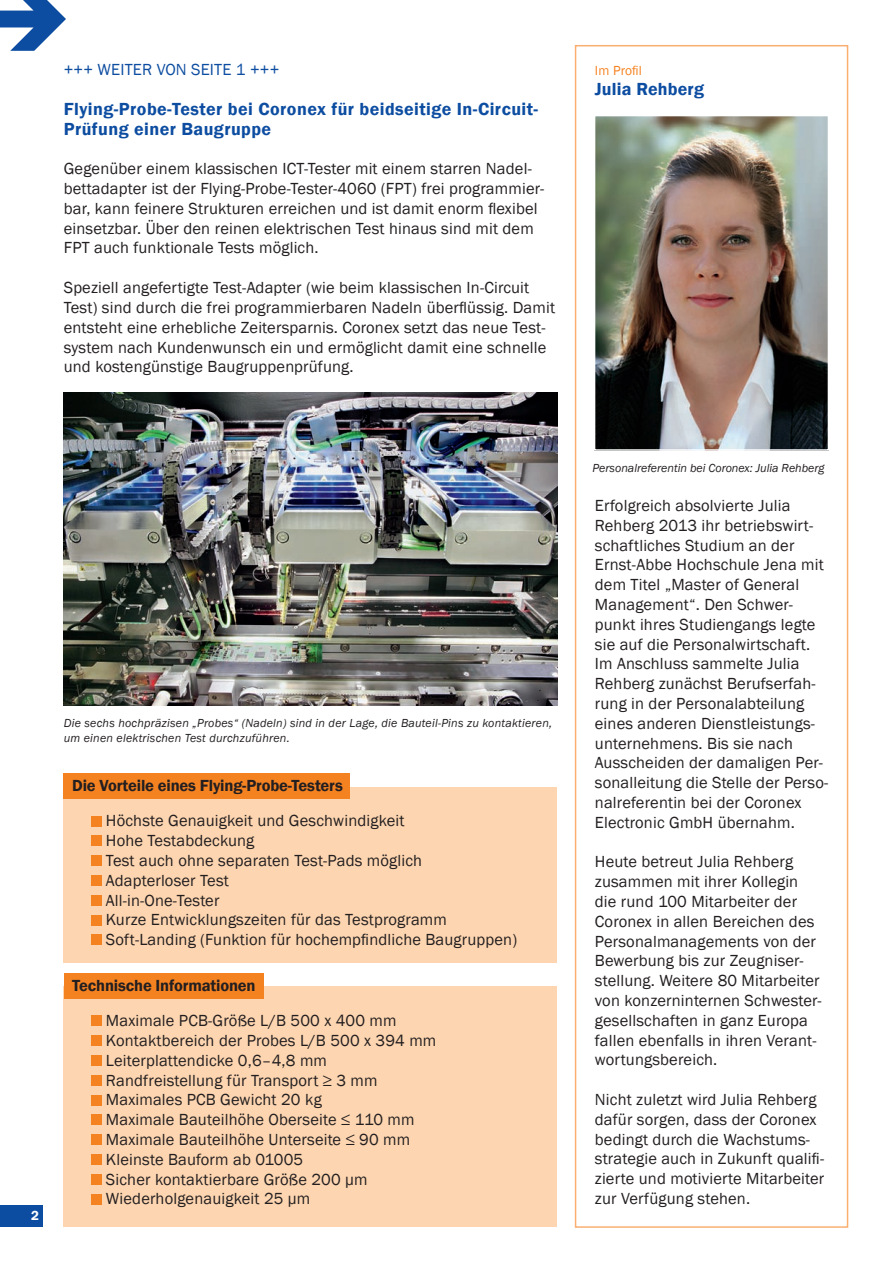
<style>
.page{position:relative;width:893px;height:1263px;background:#fff}
.page>*{position:absolute;margin:0;border:0;box-sizing:border-box;transform-origin:0 0}
.t1{font:600 18px/19.8px "Franklin Gothic";letter-spacing:.025em;color:#0d4da1}
.t2{font:16.5px/19.8px "Franklin Gothic";letter-spacing:.01em;color:#231f20}
.t3{font:600 16.5px "Franklin Gothic";letter-spacing:-.01em;color:#231f20}
.t4{font:16.5px "Franklin Gothic";letter-spacing:.01em;color:#0d4da1}
.t5{font:13.5px "Franklin Gothic";letter-spacing:.01em;color:#f58220}
.t6{font:600 13.5px "Franklin Gothic";color:#fff}
.t7{font:italic 12px/14.4px "Franklin Gothic";letter-spacing:.02em;color:#231f20}
.t8{font:italic 12px "Franklin Gothic";color:#231f20}
</style>
<div class="page">
<div style="left:64px;top:986px;width:493px;height:241px;background:#fdd5b0"></div>
<div style="left:575px;top:45px;width:273px;height:1183px;border:2px solid #faaf71"></div>
<div style="left:0;top:1205px;width:42px;height:22px;background:#0d4da1"></div>
<img style="left:597px;top:118px;width:229px;height:330px">
<div style="left:594px;top:115px;width:235px;height:336px;border:2px solid #fff"></div>
<img style="left:64px;top:393px;width:493px;height:312px">
<div style="left:64px;top:786px;width:493px;height:176px;background:#fdd5b0"></div>
<div style="left:64px;top:773px;width:286px;height:26px;background:#f58220"></div>
<div style="left:91px;top:816px;width:10px;height:10px;background:#f58220"></div>
<div style="left:91px;top:835px;width:10px;height:11px;background:#f58220"></div>
<div style="left:91px;top:855px;width:10px;height:11px;background:#f58220"></div>
<div style="left:91px;top:875px;width:10px;height:11px;background:#f58220"></div>
<div style="left:91px;top:895px;width:10px;height:10px;background:#f58220"></div>
<div style="left:91px;top:915px;width:10px;height:10px;background:#f58220"></div>
<div style="left:91px;top:934px;width:10px;height:11px;background:#f58220"></div>
<div style="left:64px;top:973px;width:200px;height:25px;background:#f58220"></div>
<div style="left:91px;top:1015px;width:10px;height:11px;background:#f58220"></div>
<div style="left:91px;top:1035px;width:10px;height:11px;background:#f58220"></div>
<div style="left:91px;top:1055px;width:10px;height:11px;background:#f58220"></div>
<div style="left:91px;top:1075px;width:10px;height:10px;background:#f58220"></div>
<div style="left:91px;top:1095px;width:10px;height:10px;background:#f58220"></div>
<div style="left:91px;top:1114px;width:10px;height:11px;background:#f58220"></div>
<div style="left:91px;top:1134px;width:10px;height:11px;background:#f58220"></div>
<div style="left:91px;top:1154px;width:10px;height:11px;background:#f58220"></div>
<div style="left:91px;top:1174px;width:10px;height:10px;background:#f58220"></div>
<div style="left:91px;top:1194px;width:10px;height:10px;background:#f58220"></div>
<p class="t4" style="left:64px;top:60px;width:217px">+++ WEITER VON SEITE 1 +++</p>
<p class="t1" style="left:64px;top:99px;width:476px">Flying-Probe-Tester bei Coronex für beidseitige In-Circuit-<br>Prüfung einer Baugruppe</p>
<p class="t2" style="left:64px;top:159px;width:482px">Gegenüber einem klassischen ICT-Tester mit einem starren Nadel&shy;bettadapter ist der Flying-Probe-Tester-4060 (FPT) frei programmier&shy;bar, kann feinere Strukturen erreichen und ist damit enorm flexibel einsetzbar. Über den reinen elektrischen Test hinaus sind mit dem FPT auch funktionale Tests möglich.</p>
<p class="t2" style="left:64px;top:278px;width:493px">Speziell angefertigte Test-Adapter (wie beim klassischen In-Circuit Test) sind durch die frei programmierbaren Nadeln überflüssig. Damit entsteht eine erhebliche Zeitersparnis. Coronex setzt das neue Test&shy;system nach Kundenwunsch ein und ermöglicht damit eine schnelle und kostengünstige Baugruppenprüfung.</p>
<p class="t6" style="left:31px;top:1207px;width:9px">2</p>
<p class="t7" style="left:64px;top:716px;width:490px">Die sechs hochpräzisen „Probes“ (Nadeln) sind in der Lage, die Bauteil-Pins zu kontaktieren, um einen elektrischen Test durchzuführen.</p>
<p class="t3" style="left:72px;top:776px;width:272px">Die Vorteile eines Flying-Probe-Testers</p>
<p class="t2" style="left:106px;top:811px;width:300px">Höchste Genauigkeit und Geschwindigkeit</p>
<p class="t2" style="left:106px;top:831px;width:150px">Hohe Testabdeckung</p>
<p class="t2" style="left:106px;top:851px;width:318px">Test auch ohne separaten Test-Pads möglich</p>
<p class="t2" style="left:106px;top:871px;width:124px">Adapterloser Test</p>
<p class="t2" style="left:106px;top:890px;width:115px">All-in-One-Tester</p>
<p class="t2" style="left:106px;top:910px;width:342px">Kurze Entwicklungszeiten für das Testprogramm</p>
<p class="t2" style="left:106px;top:930px;width:413px">Soft-Landing (Funktion für hochempfindliche Baugruppen)</p>
<p class="t3" style="left:72px;top:975px;width:185px">Technische Informationen</p>
<p class="t2" style="left:106px;top:1011px;width:292px">Maximale PCB-Größe L/B 500 x 400 mm</p>
<p class="t2" style="left:106px;top:1031px;width:332px">Kontaktbereich der Probes L/B 500 x 394 mm</p>
<p class="t2" style="left:106px;top:1051px;width:223px">Leiterplattendicke 0,6–4,8 mm</p>
<p class="t2" style="left:106px;top:1070px;width:273px">Randfreistellung für Transport ≥ 3 mm</p>
<p class="t2" style="left:106px;top:1090px;width:217px">Maximales PCB Gewicht 20 kg</p>
<p class="t2" style="left:106px;top:1110px;width:310px">Maximale Bauteilhöhe Oberseite ≤ 110 mm</p>
<p class="t2" style="left:106px;top:1130px;width:306px">Maximale Bauteilhöhe Unterseite ≤ 90 mm</p>
<p class="t2" style="left:106px;top:1150px;width:199px">Kleinste Bauform ab 01005</p>
<p class="t2" style="left:106px;top:1169px;width:263px">Sicher kontaktierbare Größe 200 μm</p>
<p class="t2" style="left:106px;top:1189px;width:206px">Wiederholgenauigkeit 25 μm</p>
<p class="t5" style="left:595px;top:62px;width:49px">Im Profil</p>
<p class="t1" style="left:595px;top:79px;width:111px">Julia Rehberg</p>
<p class="t8" style="left:592px;top:460px;width:234px">Personalreferentin bei Coronex: Julia Rehberg</p>
<p class="t2" style="left:595px;top:496px;width:235px">Erfolgreich absolvierte Julia<br>Rehberg 2013 ihr betriebswirt&shy;schaftliches Studium an der<br>Ernst-Abbe Hochschule Jena mit dem Titel „Master of General<br>Management“. Den Schwer&shy;punkt ihres Studiengangs legte sie auf die Personalwirtschaft.<br>Im Anschluss sammelte Julia<br>Rehberg zunächst Berufserfah&shy;rung in der Personalabteilung eines anderen Dienstleistungs&shy;unternehmens. Bis sie nach<br>Ausscheiden der damaligen Per&shy;sonalleitung die Stelle der Perso&shy;nalreferentin bei der Coronex<br>Electronic GmbH übernahm.</p>
<p class="t2" style="left:595px;top:852px;width:228px">Heute betreut Julia Rehberg zusammen mit ihrer Kollegin die rund 100 Mitarbeiter der<br>Coronex in allen Bereichen des<br>Personalmanagements von der<br>Bewerbung bis zur Zeugniser&shy;stellung. Weitere 80 Mitarbeiter von konzerninternen Schwester&shy;gesellschaften in ganz Europa fallen ebenfalls in ihren Verant&shy;wortungsbereich.</p>
<p class="t2" style="left:595px;top:1090px;width:231px">Nicht zuletzt wird Julia Rehberg dafür sorgen, dass der Coronex bedingt durch die Wachstums&shy;strategie auch in Zukunft qualifi&shy;zierte und motivierte Mitarbeiter zur Verfügung stehen.</p>
</div>
